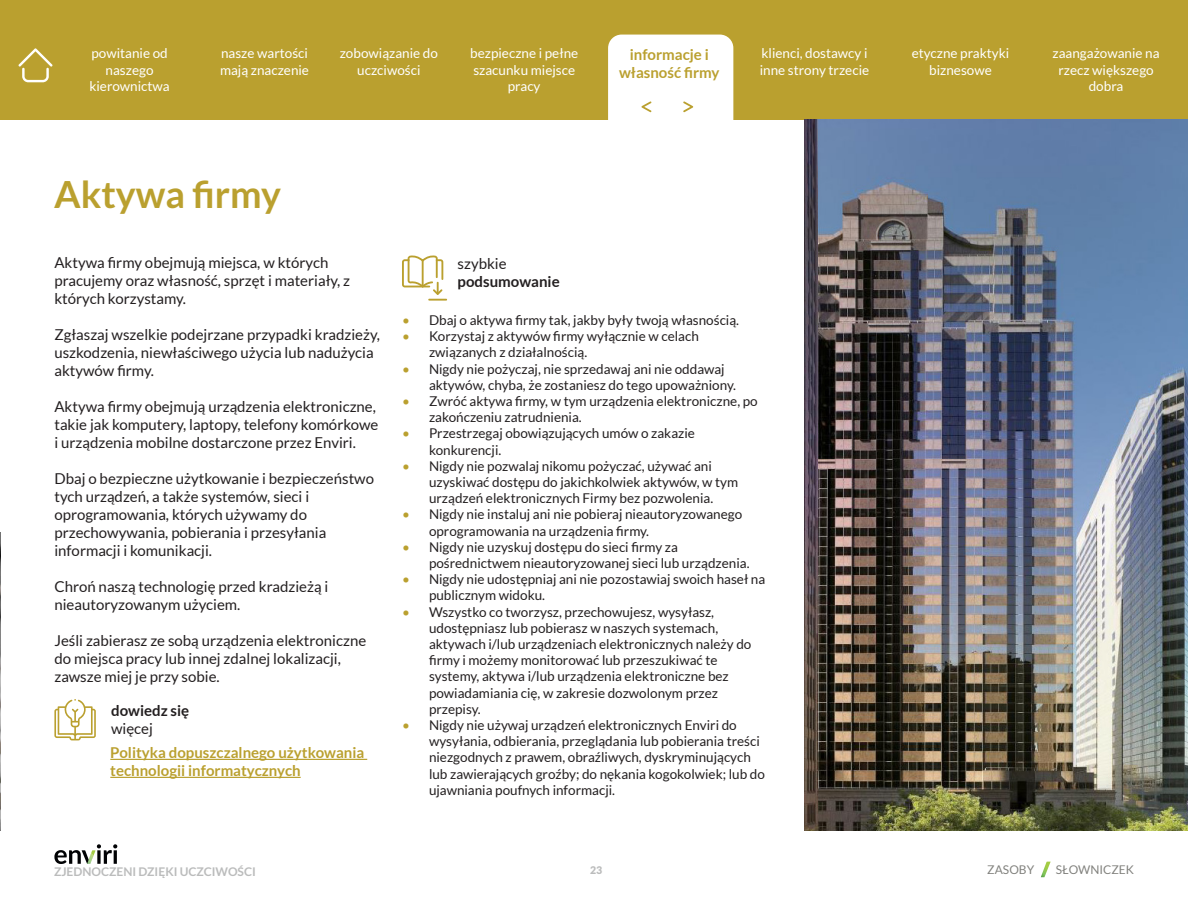
<style>
.page{position:relative;width:1188px;height:918px;background:#fff}
.page>*{position:absolute;margin:0;border:0;box-sizing:border-box;transform-origin:0 0}
.t1{font:700 37.5px "Lato";color:#baa02f}
.t2{font:15px/18px "Lato";color:#231f20}
.t3{font:700 15px/18px "Lato";color:#baa02f;text-align:center}
.t4{font:700 15px/18px "Lato";color:#231f20}
.t5{font:13.5px/16.2px "Lato";color:#231f20}
.t6{font:13.5px/16.2px "Lato";color:#fff;text-align:center}
.t7{font:700 12px "Lato";color:#bbbcbc}
.t8{font:12px "Lato";color:#81817d}
.t9{font:900 10.5px "Lato";color:#bbbcbc}
.s1{font-weight:400}
.s2{color:#baa02f}
</style>
<div class="page">
<svg style="left:54px;top:844px;width:63px;height:20px"></svg>
<svg style="left:1041px;top:862px;width:10px;height:15px"></svg>
<img style="left:0;top:532px;width:1px;height:298px">
<div style="left:0;top:0;width:1188px;height:120px;background:#baa02f"></div>
<div style="left:608px;top:35px;width:125px;height:98px;background:#fff;border-radius:14px"></div>
<svg style="left:683px;top:101px;width:10px;height:11px"></svg>
<svg style="left:642px;top:101px;width:9px;height:11px"></svg>
<svg style="left:54px;top:699px;width:42px;height:41px"></svg>
<svg style="left:402px;top:256px;width:45px;height:45px"></svg>
<hr style="left:422px;top:259px;width:2px;height:28px;background:#baa02f">
<hr style="left:110px;top:759px;width:257px;height:1px;background:#baa02f">
<hr style="left:110px;top:777px;width:191px;height:1px;background:#baa02f">
<img style="left:804px;top:120px;width:384px;height:710px">
<svg style="left:19px;top:48px;width:33px;height:34px"></svg>
<p class="t6" style="left:89px;top:45px;width:82px">powitanie od naszego kierownictwa</p>
<p class="t6" style="left:340px;top:45px;width:100px">zobowiązanie do uczciwości</p>
<p class="t6" style="left:470px;top:45px;width:110px">bezpieczne i pełne szacunku miejsce pracy</p>
<p class="t6" style="left:912px;top:45px;width:99px">etyczne praktyki biznesowe</p>
<p class="t6" style="left:1053px;top:45px;width:109px">zaangażowanie na rzecz większego dobra</p>
<p class="t6" style="left:760px;top:45px;width:111px;text-align:left">klienci, dostawcy i inne strony trzecie</p>
<p class="t3" style="left:619px;top:45px;width:102px">informacje i własność firmy</p>
<p class="t6" style="left:220px;top:45px;width:91px;text-align:left">nasze wartości mają znaczenie</p>
<p class="t1" style="left:54px;top:173px;width:229px">Aktywa firmy</p>
<p class="t2" style="left:54px;top:253px;width:297px">Aktywa firmy obejmują miejsca, w których pracujemy oraz własność, sprzęt i materiały, z których korzystamy.</p>
<p class="t2" style="left:54px;top:325px;width:327px">Zgłaszaj wszelkie podejrzane przypadki kradzieży, uszkodzenia, niewłaściwego użycia lub nadużycia aktywów firmy.</p>
<p class="t2" style="left:54px;top:397px;width:326px">Aktywa firmy obejmują urządzenia elektroniczne, takie jak komputery, laptopy, telefony komórkowe i urządzenia mobilne dostarczone przez Enviri.</p>
<p class="t2" style="left:54px;top:469px;width:321px">Dbaj o bezpieczne użytkowanie i bezpieczeństwo tych urządzeń, a także systemów, sieci i oprogramowania, których używamy do przechowywania, pobierania i przesyłania informacji i komunikacji.</p>
<p class="t2" style="left:54px;top:577px;width:275px">Chroń naszą technologię przed kradzieżą i nieautoryzowanym użyciem.</p>
<p class="t2" style="left:54px;top:631px;width:313px">Jeśli zabierasz ze sobą urządzenia elektroniczne do miejsca pracy lub innej zdalnej lokalizacji, zawsze miej je przy sobie.</p>
<p class="t4" style="left:111px;top:702px;width:80px">dowiedz się <span class="s1">więcej</span></p>
<p class="t3" style="left:110px;top:744px;width:256px;text-align:left">Polityka dopuszczalnego użytkowania technologii informatycznych</p>
<p class="t4" style="left:458px;top:254px;width:104px"><span class="s1">szybkie </span>podsumowanie</p>
<p class="t5" style="left:402px;top:312px;width:339px"><span class="s2">•</span> Dbaj o aktywa firmy tak, jakby były twoją własnością.</p>
<p class="t5" style="left:429px;top:328px;width:271px;text-indent:-27px"><span class="s2">•</span> Korzystaj z aktywów firmy wyłącznie w celach związanych z działalnością.</p>
<p class="t5" style="left:429px;top:360px;width:308px;text-indent:-27px"><span class="s2">•</span> Nigdy nie pożyczaj, nie sprzedawaj ani nie oddawaj aktywów, chyba, że zostaniesz do tego upoważniony.</p>
<p class="t5" style="left:429px;top:393px;width:330px;text-indent:-27px"><span class="s2">•</span> Zwróć aktywa firmy, w tym urządzenia elektroniczne, po zakończeniu zatrudnienia.</p>
<p class="t5" style="left:429px;top:425px;width:268px;text-indent:-27px"><span class="s2">•</span> Przestrzegaj obowiązujących umów o zakazie konkurencji.</p>
<p class="t5" style="left:429px;top:458px;width:311px;text-indent:-27px"><span class="s2">•</span> Nigdy nie pozwalaj nikomu pożyczać, używać ani uzyskiwać dostępu do jakichkolwiek aktywów, w tym urządzeń elektronicznych Firmy bez pozwolenia.</p>
<p class="t5" style="left:429px;top:506px;width:315px;text-indent:-27px"><span class="s2">•</span> Nigdy nie instaluj ani nie pobieraj nieautoryzowanego oprogramowania na urządzenia firmy.</p>
<p class="t5" style="left:429px;top:539px;width:322px;text-indent:-27px"><span class="s2">•</span> Nigdy nie uzyskuj dostępu do sieci firmy za pośrednictwem nieautoryzowanej sieci lub urządzenia.</p>
<p class="t5" style="left:429px;top:571px;width:338px;text-indent:-27px"><span class="s2">•</span> Nigdy nie udostępniaj ani nie pozostawiaj swoich haseł na publicznym widoku.</p>
<p class="t5" style="left:429px;top:603px;width:324px;text-indent:-27px"><span class="s2">•</span> Wszystko co tworzysz, przechowujesz, wysyłasz, udostępniasz lub pobierasz w naszych systemach, aktywach i/lub urządzeniach elektronicznych należy do firmy i możemy monitorować lub przeszukiwać te systemy, aktywa i/lub urządzenia elektroniczne bez powiadamiania cię, w zakresie dozwolonym przez przepisy.</p>
<p class="t5" style="left:429px;top:717px;width:337px;text-indent:-27px"><span class="s2">•</span> Nigdy nie używaj urządzeń elektronicznych Enviri do wysyłania, odbierania, przeglądania lub pobierania treści niezgodnych z prawem, obraźliwych, dyskryminujących lub zawierających groźby; do nękania kogokolwiek; lub do ujawniania poufnych informacji.</p>
<p class="t7" style="left:54px;top:864px;width:204px">ZJEDNOCZENI DZIĘKI UCZCIWOŚCI</p>
<p class="t9" style="left:590px;top:864px;width:14px">23</p>
<p class="t8" style="left:987px;top:863px;width:48px">ZASOBY</p>
<p class="t8" style="left:1056px;top:863px;width:80px">SŁOWNICZEK</p>
</div>
